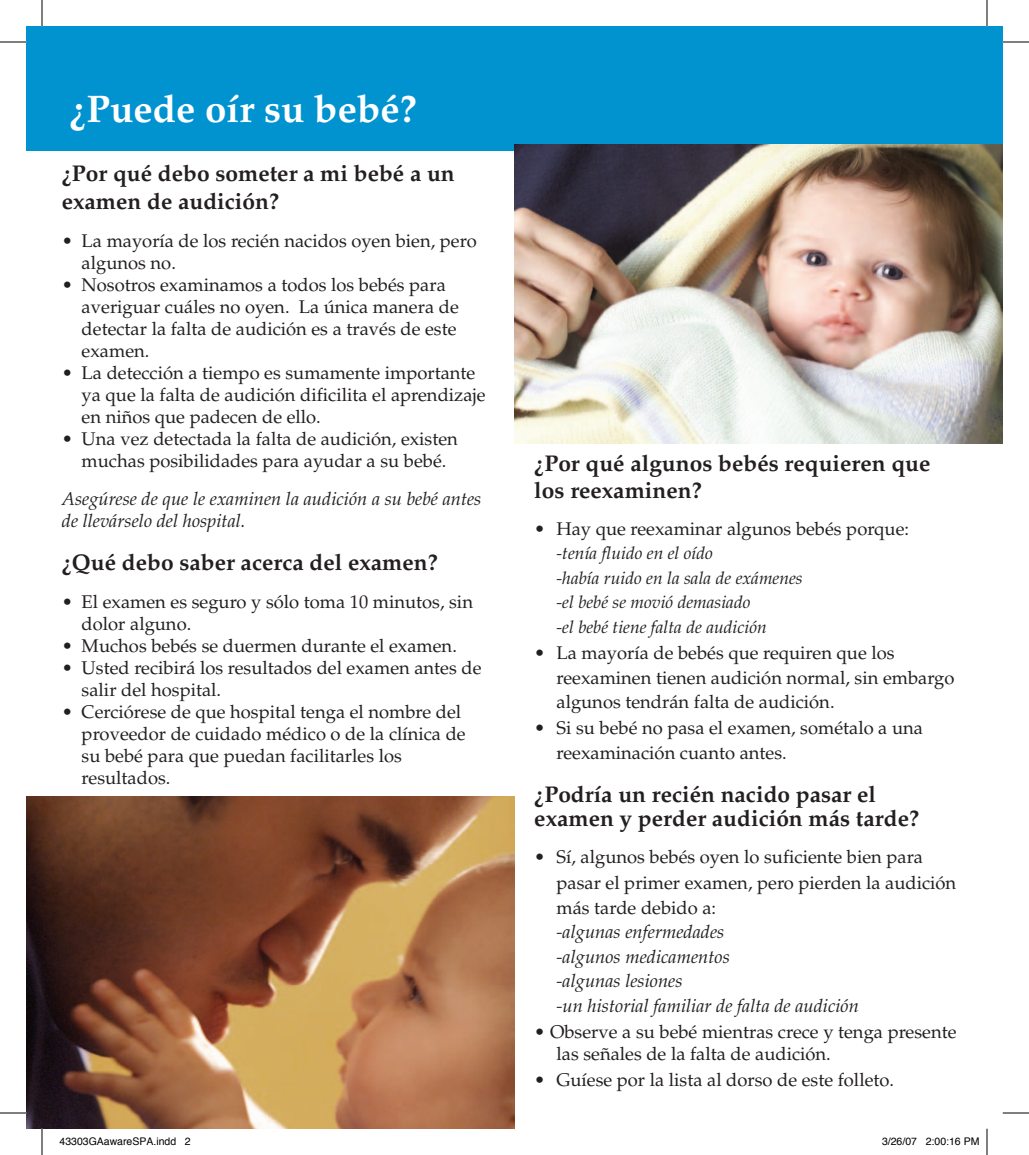
<style>
.page{position:relative;width:1029px;height:1155px;background:#fff}
.page>*{position:absolute;margin:0;border:0;box-sizing:border-box;transform-origin:0 0}
.t1{font:700 38.5px "Palatino";color:#fff}
.t2{font:700 22.75px/27.3px "Palatino";color:#231f20}
.t3{font:18.38px/22.1px "Palatino";color:#231f20}
.t4{font:italic 18.38px/24.5px "Palatino";color:#231f20}
.t5{font:italic 17.5px/24.5px "Palatino";color:#231f20}
.t6{font:10.5px "Helvetica";color:#000}
</style>
<div class="page">
<div style="left:26px;top:26px;width:977px;height:124px;background:#0093d0"></div>
<img style="left:514px;top:144px;width:489px;height:300px">
<img style="left:26px;top:797px;width:488px;height:332px">
<svg style="left:0;top:42px;width:26px;height:1px"></svg>
<svg style="left:1003px;top:42px;width:26px;height:1px"></svg>
<svg style="left:0;top:1113px;width:26px;height:1px"></svg>
<svg style="left:1003px;top:1113px;width:26px;height:1px"></svg>
<svg style="left:42px;top:0;width:1px;height:26px"></svg>
<svg style="left:42px;top:1129px;width:1px;height:26px"></svg>
<svg style="left:987px;top:0;width:1px;height:26px"></svg>
<svg style="left:987px;top:1129px;width:1px;height:26px"></svg>
<h1 class="t1" style="left:69px;top:86px;width:349px">¿Puede oír su bebé?</h1>
<p class="t2" style="left:62px;top:160px;width:395px">¿Por qué debo someter a mi bebé a un examen de audición?</p>
<p class="t3" style="left:82px;top:230px;width:397px;text-indent:-20px">• La mayoría de los recién nacidos oyen bien, pero algunos no.</p>
<p class="t3" style="left:82px;top:274px;width:379px;text-indent:-20px">• Nosotros examinamos a todos los bebés para averiguar cuáles no oyen. La única manera de detectar la falta de audición es a través de este examen.</p>
<p class="t3" style="left:82px;top:362px;width:406px;text-indent:-20px">• La detección a tiempo es sumamente importante ya que la falta de audición dificilita el aprendizaje en niños que padecen de ello.</p>
<p class="t3" style="left:62px;top:428px;width:398px;text-align:center">• Una vez detectada la falta de audición, existen muchas posibilidades para ayudar a su bebé.</p>
<p class="t4" style="left:62px;top:488px;width:421px;line-height:22.1px">Asegúrese de que le examinen la audición a su bebé antes de llevárselo del hospital.</p>
<p class="t2" style="left:62px;top:549px;width:377px">¿Qué debo saber acerca del examen?</p>
<p class="t3" style="left:82px;top:591px;width:393px;text-indent:-20px">• El examen es seguro y sólo toma 10 minutos, sin dolor alguno.</p>
<p class="t3" style="left:62px;top:635px;width:397px">• Muchos bebés se duermen durante el examen.</p>
<p class="t3" style="left:82px;top:657px;width:401px;text-indent:-20px">• Usted recibirá los resultados del examen antes de salir del hospital.</p>
<p class="t3" style="left:82px;top:701px;width:386px;text-indent:-20px">• Cerciórese de que hospital tenga el nombre del proveedor de cuidado médico o de la clínica de su bebé para que puedan facilitarles los resultados.</p>
<p class="t2" style="left:534px;top:450px;width:398px">¿Por qué algunos bebés requieren que los reexaminen?</p>
<p class="t3" style="left:534px;top:518px;width:376px">• Hay que reexaminar algunos bebés porque:</p>
<p class="t5" style="left:556px;top:541px;width:248px">-tenía fluido en el oído<br>-había ruido en la sala de exámenes -el bebé se movió demasiado<br>-el bebé tiene falta de audición</p>
<p class="t3" style="left:556px;top:641px;width:400px;line-height:24.5px;text-indent:-22px">• La mayoría de bebés que requiren que los reexaminen tienen audición normal, sin embargo algunos tendrán falta de audición.</p>
<p class="t3" style="left:556px;top:716px;width:368px;line-height:24.5px;text-indent:-22px">• Si su bebé no pasa el examen, sométalo a una reexaminación cuanto antes.</p>
<p class="t2" style="left:534px;top:782px;width:386px;line-height:24.5px">¿Podría un recién nacido pasar el examen y perder audición más tarde?</p>
<p class="t3" style="left:556px;top:844px;width:401px;line-height:26.2px;text-indent:-22px">• Sí, algunos bebés oyen lo suficiente bien para pasar el primer examen, pero pierden la audición</p>
<p class="t3" style="left:556px;top:897px;width:161px">más tarde debido a:</p>
<p class="t4" style="left:556px;top:920px;width:304px">-algunas enfermedades<br>-algunos medicamentos<br>-algunas lesiones<br>-un historial familiar de falta de audición</p>
<p class="t3" style="left:556px;top:1021px;width:402px;text-indent:-22px">• Observe a su bebé mientras crece y tenga presente las señales de la falta de audición.</p>
<p class="t3" style="left:534px;top:1070px;width:361px">• Guíese por la lista al dorso de este folleto.</p>
<p class="t6" style="left:60px;top:1132px;width:133px">43303GAawareSPA.indd 2</p>
<p class="t6" style="left:882px;top:1132px;width:99px">3/26/07 2:00:16 PM</p>
</div>
